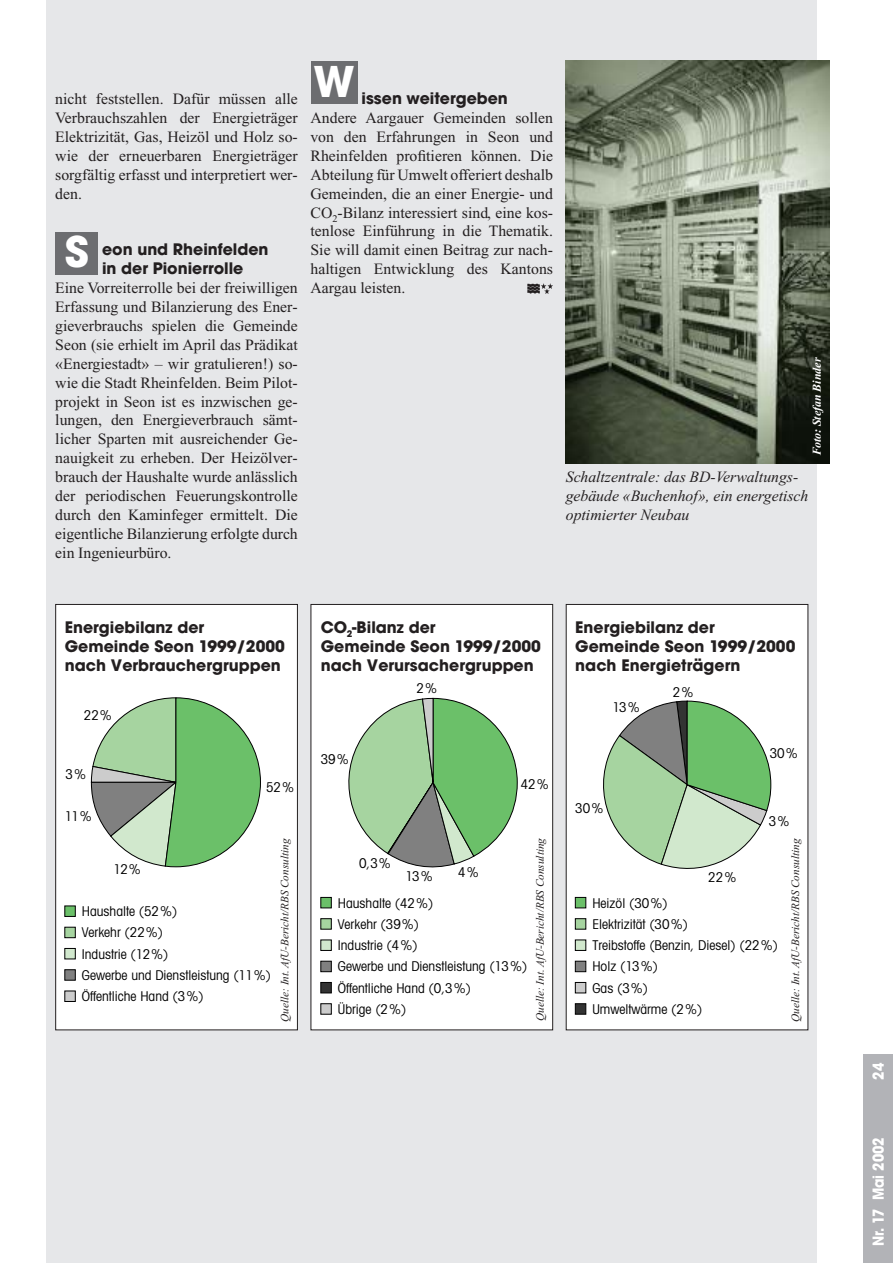
<style>
.page{position:relative;width:893px;height:1263px;background:#fff}
.page>*{position:absolute;margin:0;border:0;box-sizing:border-box;transform-origin:0 0}
.t1{font:700 42px "Avant Garde";color:#fff}
.t2{font:15.75px/18.9px "Times New Roman";color:#231f20;text-align:justify}
.t3{font:700 15.75px/18.8px "Avant Garde";color:#231f20}
.t4{font:italic 15.75px/18.9px "Times New Roman";color:#231f20}
.t5{font:700 15px "Avant Garde";color:#fff;scale:.9 1}
.t6{font:condensed 13.5px/21.3px "Avant Garde";color:#000}
.t7{font:italic 700 12px "Times New Roman";color:#fff}
.t8{font:italic 11.25px "Times New Roman";color:#231f20}
.t9{font:700 9px "Avant Garde";color:#231f20}
</style>
<div class="page">
<div style="left:47px;top:0;width:769px;height:1263px;background:#e6e7e9"></div>
<div style="left:863px;top:1054px;width:29px;height:209px;background:#b2b3b7"></div>
<div style="left:56px;top:604px;width:241px;height:426px;background:#fff"></div>
<div style="left:64px;top:927px;width:12px;height:11px;background:#a6d4a0;border:1px solid #000"></div>
<div style="left:64px;top:991px;width:12px;height:11px;background:#ccc;border:1px solid #000"></div>
<div style="left:64px;top:969px;width:12px;height:12px;background:#808080;border:1px solid #000"></div>
<div style="left:64px;top:948px;width:12px;height:11px;background:#d1e8cd;border:1px solid #000"></div>
<svg style="left:91px;top:697px;width:170px;height:171px"></svg>
<div style="left:64px;top:906px;width:12px;height:11px;background:#6bc069;border:1px solid #000"></div>
<div style="left:55px;top:604px;width:243px;height:426px;border:1px solid #231f20"></div>
<div style="left:311px;top:604px;width:241px;height:426px;background:#fff"></div>
<div style="left:320px;top:918px;width:12px;height:12px;background:#a6d4a0;border:1px solid #000"></div>
<div style="left:320px;top:982px;width:12px;height:11px;background:#333;border:1px solid #000"></div>
<div style="left:320px;top:961px;width:12px;height:11px;background:#808080;border:1px solid #000"></div>
<div style="left:320px;top:940px;width:12px;height:11px;background:#d1e8cd;border:1px solid #000"></div>
<div style="left:320px;top:897px;width:12px;height:11px;background:#6bc069;border:1px solid #000"></div>
<svg style="left:348px;top:698px;width:170px;height:170px"></svg>
<div style="left:320px;top:1003px;width:12px;height:12px;background:#ccc;border:1px solid #000"></div>
<div style="left:310px;top:604px;width:243px;height:426px;border:1px solid #231f20"></div>
<div style="left:566px;top:604px;width:241px;height:426px;background:#fff"></div>
<div style="left:575px;top:918px;width:11px;height:12px;background:#a6d4a0;border:1px solid #000"></div>
<div style="left:575px;top:982px;width:11px;height:11px;background:#ccc;border:1px solid #000"></div>
<div style="left:575px;top:961px;width:11px;height:11px;background:#808080;border:1px solid #000"></div>
<div style="left:575px;top:940px;width:11px;height:11px;background:#d1e8cd;border:1px solid #000"></div>
<div style="left:575px;top:897px;width:11px;height:11px;background:#6bc069;border:1px solid #000"></div>
<svg style="left:603px;top:700px;width:168px;height:169px"></svg>
<div style="left:575px;top:1003px;width:11px;height:12px;background:#333;border:1px solid #000"></div>
<div style="left:56px;top:232px;width:42px;height:42px;background:#6c6d70"></div>
<div style="left:311px;top:62px;width:46px;height:42px;background:#6c6d70"></div>
<img style="left:566px;top:60px;width:263px;height:403px">
<img style="left:527px;top:284px;width:25px;height:9px">
<p class="t2" style="left:55px;top:91px;width:244px">nicht feststellen. Dafür müssen alle Verbrauchszahlen der Energieträger Elektrizität, Gas, Heizöl und Holz so&shy;wie der erneuerbaren Energieträger sorgfältig erfasst und interpretiert wer&shy;den.</p>
<h1 class="t1" style="left:65px;top:236px;width:26px">S</h1>
<p class="t3" style="left:102px;top:242px;width:168px">eon und Rheinfelden in der Pionierrolle</p>
<p class="t2" style="left:55px;top:280px;width:244px">Eine Vorreiterrolle bei der freiwilligen Erfassung und Bilanzierung des Ener&shy;gieverbrauchs spielen die Gemeinde Seon (sie erhielt im April das Prädikat «Energiestadt» – wir gratulieren!) so&shy;wie die Stadt Rheinfelden. Beim Pilot&shy;projekt in Seon ist es inzwischen ge&shy;lungen, den Energieverbrauch sämt&shy;licher Sparten mit ausreichender Ge&shy;nauigkeit zu erheben. Der Heizölver&shy;brauch der Haushalte wurde anlässlich der periodischen Feuerungskontrolle durch den Kaminfeger ermittelt. Die eigentliche Bilanzierung erfolgte durch ein Ingenieurbüro.</p>
<h1 class="t1" style="left:313px;top:66px;width:43px">W</h1>
<p class="t3" style="left:361px;top:90px;width:148px">issen weitergeben</p>
<p class="t2" style="left:310px;top:110px;width:244px">Andere Aargauer Gemeinden sollen von den Erfahrungen in Seon und Rheinfelden profitieren können. Die Abteilung für Umwelt offeriert deshalb Gemeinden, die an einer Energie- und CO<sub>2</sub>-Bilanz interessiert sind, eine kos&shy;tenlose Einführung in die Thematik.<br>Sie will damit einen Beitrag zur nach&shy;haltigen Entwicklung des Kantons Aargau leisten.</p>
<p class="t7" style="left:812px;top:455px;width:99px;rotate:-90deg">Foto: Stefan Binder</p>
<p class="t4" style="left:566px;top:469px;width:244px">Schaltzentrale: das BD-Verwaltungs&shy;gebäude «Buchenhof», ein energetisch optimierter Neubau</p>
<p class="t3" style="left:65px;top:619px;width:222px">Energiebilanz der<br>Gemeinde Seon 1999/2000 nach Verbrauchergruppen</p>
<p class="t6" style="left:84px;top:706px;width:30px">22%</p>
<p class="t6" style="left:65px;top:765px;width:22px">3%</p>
<p class="t6" style="left:65px;top:807px;width:29px">11%</p>
<p class="t6" style="left:266px;top:778px;width:30px">52%</p>
<p class="t3" style="left:321px;top:619px;width:222px">CO -Bilanz der<br>Gemeinde Seon 1999/2000 nach Verursachergruppen</p>
<p class="t9" style="left:347px;top:630px;width:7px">2</p>
<p class="t6" style="left:321px;top:750px;width:30px">39%</p>
<p class="t6" style="left:416px;top:679px;width:22px">2%</p>
<p class="t6" style="left:520px;top:775px;width:30px">42%</p>
<p class="t6" style="left:113px;top:860px;width:29px">12%</p>
<p class="t6" style="left:82px;top:902px;width:97px">Haushalte (52%)</p>
<p class="t6" style="left:82px;top:944px;width:191px">Industrie (12%)<br>Gewerbe und Dienstleistung (11%)<br>Öffentliche Hand (3%)</p>
<p class="t6" style="left:82px;top:923px;width:83px">Verkehr (22%)</p>
<p class="t8" style="left:281px;top:1022px;width:185px;rotate:-90deg">Quelle: Int. AfU-Bericht/RBS Consulting</p>
<p class="t8" style="left:536px;top:1021px;width:185px;rotate:-90deg">Quelle: Int. AfU-Bericht/RBS Consulting</p>
<p class="t6" style="left:359px;top:854px;width:33px">0,3%</p>
<p class="t6" style="left:458px;top:863px;width:22px">4%</p>
<p class="t6" style="left:405px;top:867px;width:29px">13%</p>
<p class="t6" style="left:338px;top:893px;width:97px">Haushalte (42%)</p>
<p class="t6" style="left:338px;top:936px;width:191px">Industrie (4%)<br>Gewerbe und Dienstleistung (13%)<br>Öffentliche Hand (0,3%)</p>
<p class="t6" style="left:338px;top:915px;width:83px">Verkehr (39%)</p>
<p class="t6" style="left:338px;top:1000px;width:70px">Übrige (2%)</p>
<p class="t3" style="left:575px;top:619px;width:222px">Energiebilanz der<br>Gemeinde Seon 1999/2000 nach Energieträgern</p>
<p class="t6" style="left:612px;top:698px;width:29px">13%</p>
<p class="t6" style="left:672px;top:683px;width:22px">2%</p>
<p class="t6" style="left:575px;top:799px;width:30px">30%</p>
<p class="t6" style="left:769px;top:744px;width:30px">30%</p>
<p class="t6" style="left:768px;top:812px;width:22px">3%</p>
<p class="t6" style="left:708px;top:867px;width:30px">22%</p>
<p class="t6" style="left:592px;top:893px;width:77px">Heizöl (30%)</p>
<p class="t6" style="left:592px;top:936px;width:187px">Treibstoffe (Benzin, Diesel) (22%)<br>Holz (13%)<br>Gas (3%)</p>
<p class="t6" style="left:592px;top:915px;width:97px">Elektrizität (30%)</p>
<p class="t6" style="left:592px;top:1000px;width:111px">Umweltwärme (2%)</p>
<p class="t8" style="left:791px;top:1022px;width:185px;rotate:-90deg">Quelle: Int. AfU-Bericht/RBS Consulting</p>
<p class="t5" style="left:872px;top:1080px;width:20px;rotate:-90deg">24</p>
<p class="t5" style="left:872px;top:1246px;width:122px;rotate:-90deg">Nr. 17 Mai 2002</p>
</div>
